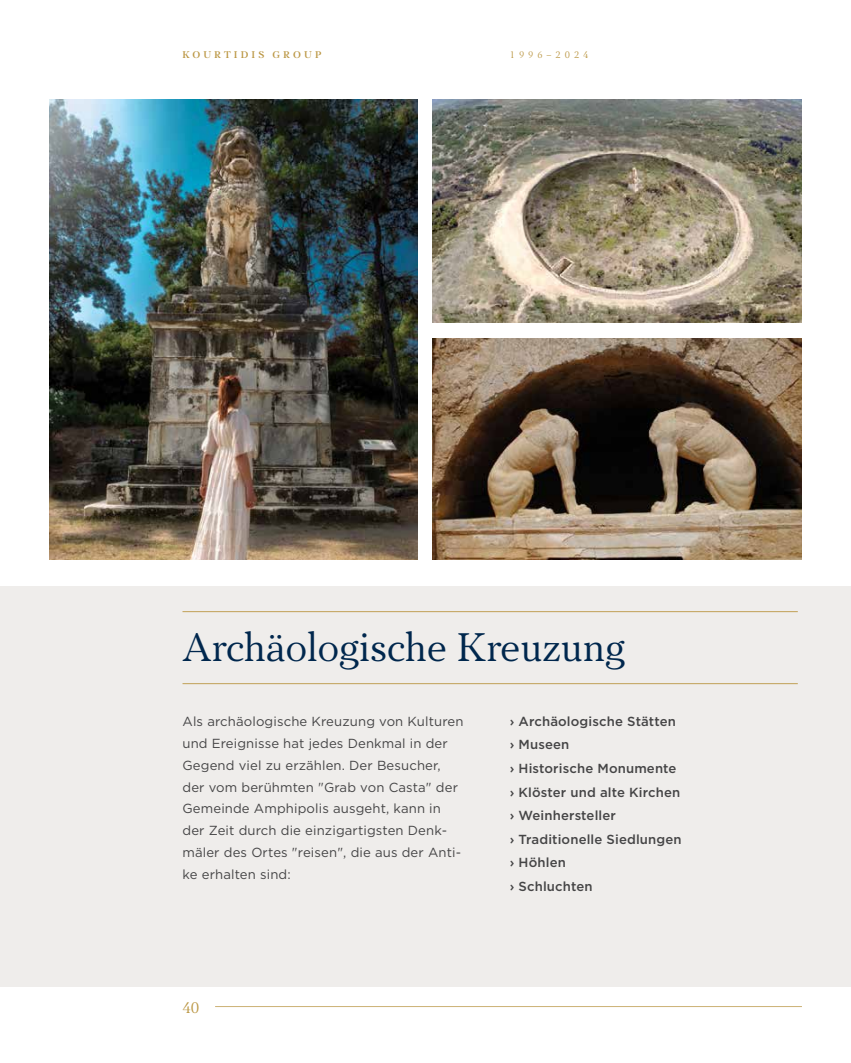
<style>
.page{position:relative;width:851px;height:1063px;background:#fff}
.page>*{position:absolute;margin:0;border:0;box-sizing:border-box;transform-origin:0 0}
.t1{font:41.25px "PF Regal Text Pro Regular A";color:#00274d}
.t2{font:16.25px "PF Regal Text Pro Regular A";color:#bb9744}
.t3{font:13.12px/21.9px "Gotham";letter-spacing:.01em;color:#454546}
.t4{font:500 13.12px/23.5px "Gotham";letter-spacing:.01em;color:#454546}
.t5{font:500 10px "PF Regal Text Pro";letter-spacing:.3em;color:#bb9744}
.t6{font:10px "PF Regal Text Pro Regular A";letter-spacing:.4em;color:#bb9744}
</style>
<div class="page">
<hr style="left:215px;top:1006px;width:586px;height:1px;background:#c6a865">
<div style="left:0;top:586px;width:850px;height:401px;background:#eeebe9"></div>
<img style="left:50px;top:99px;width:367px;height:461px">
<img style="left:432px;top:99px;width:369px;height:223px">
<img style="left:432px;top:338px;width:369px;height:222px">
<hr style="left:182px;top:683px;width:615px;height:1px;background:#bb9744">
<hr style="left:182px;top:611px;width:615px;height:1px;background:#bb9744">
<p class="t5" style="left:182px;top:48px;width:140px">KOURTIDIS GROUP</p>
<p class="t6" style="left:509px;top:48px;width:80px">1996–2024</p>
<h1 class="t1" style="left:182px;top:623px;width:444px">Archäologische Kreuzung</h1>
<p class="t3" style="left:182px;top:710px;width:282px">Als archäologische Kreuzung von Kulturen und Ereignisse hat jedes Denkmal in der Gegend viel zu erzählen. Der Besucher, der vom berühmten "Grab von Casta" der Gemeinde Amphipolis ausgeht, kann in der Zeit durch die einzigartigsten Denk&shy;mäler des Ortes "reisen", die aus der Anti&shy;ke erhalten sind:</p>
<p class="t4" style="left:509px;top:709px;width:173px">› Archäologische Stätten › Museen<br>› Historische Monumente › Klöster und alte Kirchen › Weinhersteller<br>› Traditionelle Siedlungen › Höhlen<br>› Schluchten</p>
<p class="t2" style="left:182px;top:998px;width:18px">40</p>
</div>
